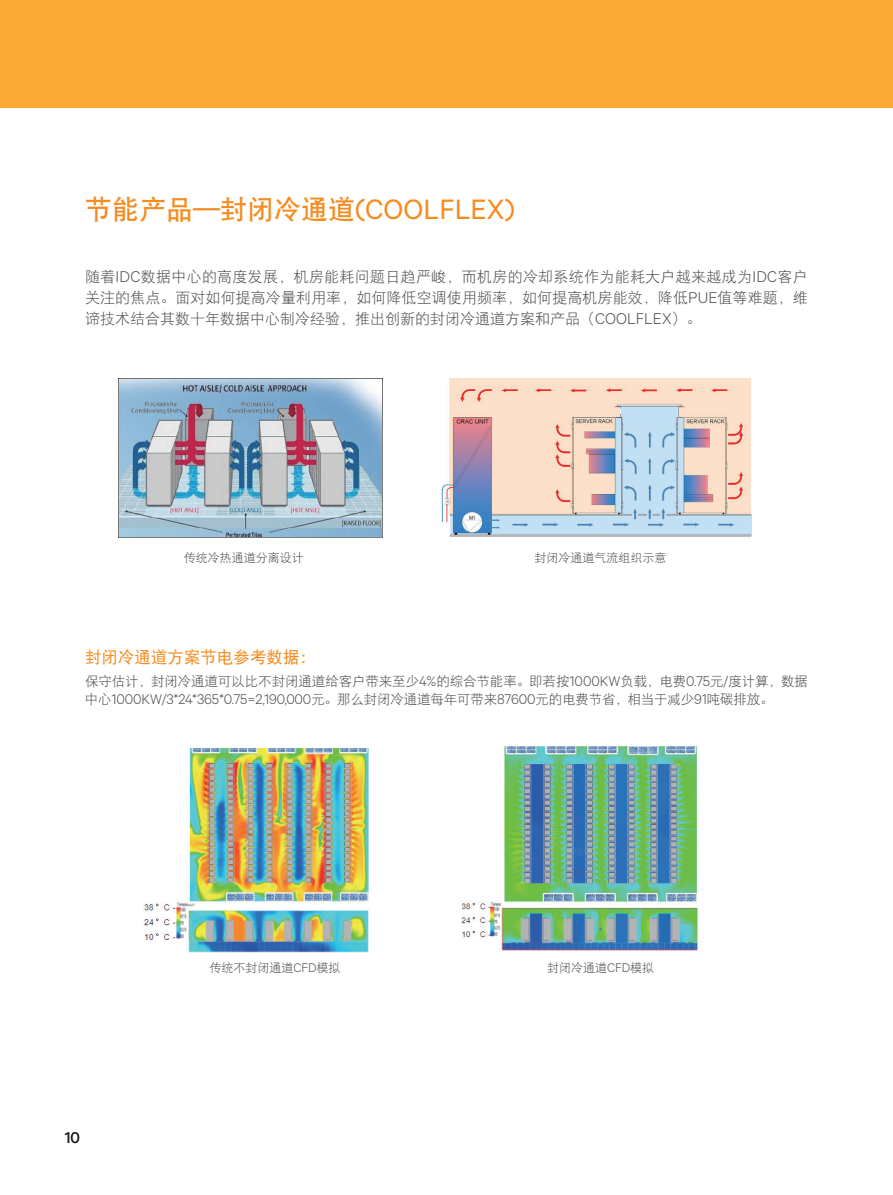
<style>
.page{position:relative;width:893px;height:1195px;background:#fff}
.page>*{position:absolute;margin:0;border:0;box-sizing:border-box;transform-origin:0 0}
.t1{font:27px "DF Hei GB W7";color:#f68b1f}
.t2{font:16.5px "DF Hei GB W5";color:#f68b1f}
.t3{font:15px/21px "DF Hei GB W3";color:#4b4c4d;text-align:justify}
.t4{font:15px "Calibre";color:#231f20}
.t5{font:300 13.5px "Calibre";letter-spacing:-.01em;color:#4b4c4d}
.t6{font:13.5px "DF Hei GB W3";letter-spacing:-.005em;color:#4b4c4d}
.t7{font:12px "DF Hei GB W3";color:#4b4c4d}
.s1{font-family:"Calibre"}
.s2{font-family:"Calibre";font-weight:300}
.s3{font-family:"DF Hei GB W3";font-weight:400}
</style>
<div class="page">
<div style="left:0;top:0;width:893px;height:108px;background:#faaa34"></div>
<img style="left:144px;top:748px;width:224px;height:205px">
<img style="left:118px;top:379px;width:265px;height:158px">
<img style="left:461px;top:746px;width:237px;height:205px">
<img style="left:440px;top:379px;width:312px;height:158px">
<h1 class="t1" style="left:85px;top:195px;width:431px">节能产品—封闭冷通道<span class="s1">(COOLFLEX)</span></h1>
<p class="t3" style="left:85px;top:265px;width:724px">随着<span class="s2">IDC</span>数据中心的高度发展，机房能耗问题日趋严峻，而机房的冷却系统作为能耗大户越来越成为<span class="s2">IDC</span>客户关注的焦点。面对如何提高冷量利用率，如何降低空调使用频率，如何提高机房能效，降低<span class="s2">PUE</span>值等难题，维谛技术结合其数十年数据中心制冷经验，推出创新的封闭冷通道方案和产品（<span class="s2">COOLFLEX</span>）。</p>
<p class="t7" style="left:184px;top:551px;width:121px">传统冷热通道分离设计</p>
<p class="t2" style="left:85px;top:648px;width:232px">封闭冷通道方案节电参考数据：</p>
<p class="t7" style="left:534px;top:551px;width:133px">封闭冷通道气流组织示意</p>
<p class="t6" style="left:85px;top:673px;width:725px">保守估计，封闭冷通道可以比不封闭通道给客户带来至少<span class="s2">4%</span>的综合节能率。即若按<span class="s2">1000KW</span>负载，电费<span class="s2">0.75</span>元<span class="s2">/</span>度计算，数据</p>
<p class="t5" style="left:85px;top:689px;width:690px"><span class="s3">中心</span>1000KW/3*24*365*0.75=2,190,000<span class="s3">元。那么封闭冷通道每年可带来</span>87600<span class="s3">元的电费节省，相当于减少</span>91<span class="s3">吨碳排放。</span></p>
<p class="t4" style="left:65px;top:1127px;width:17px">10</p>
<p class="t7" style="left:209px;top:961px;width:133px">传统不封闭通道<span class="s2">CFD</span>模拟</p>
<p class="t7" style="left:547px;top:961px;width:109px">封闭冷通道<span class="s2">CFD</span>模拟</p>
</div>
